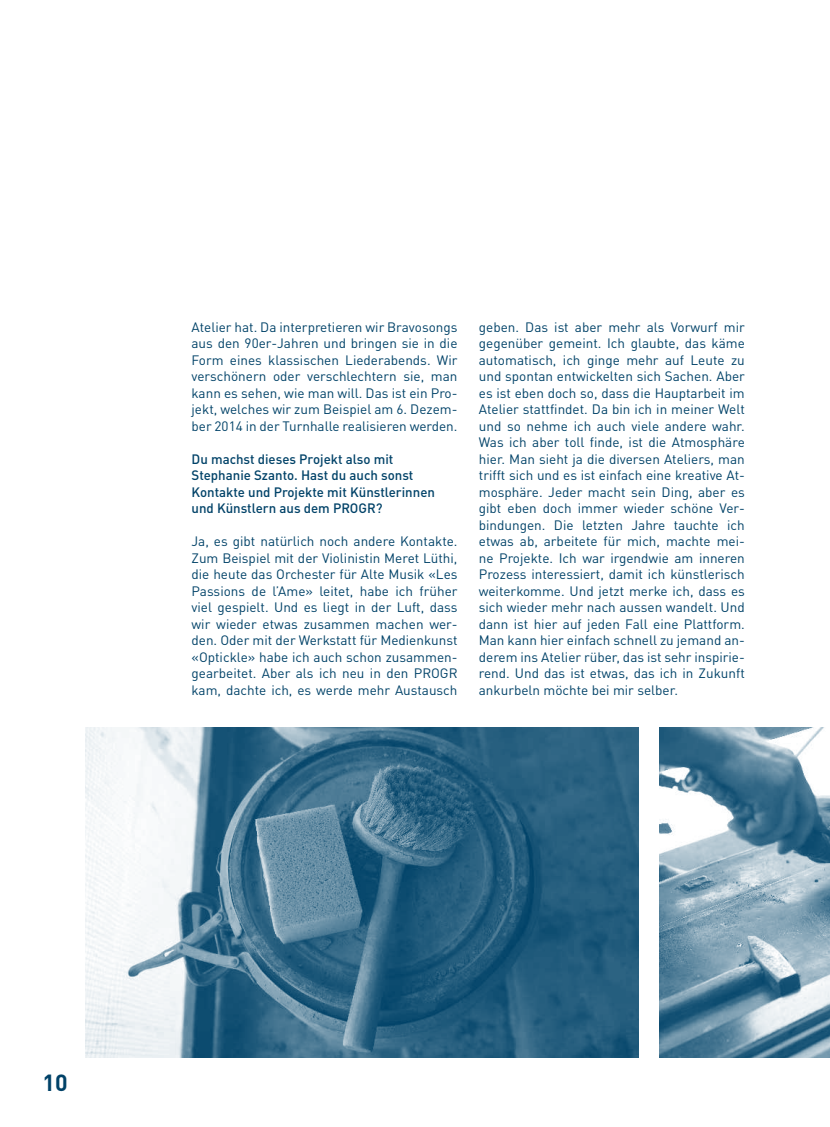
<style>
.page{position:relative;width:830px;height:1127px;background:#fff}
.page>*{position:absolute;margin:0;border:0;box-sizing:border-box;transform-origin:0 0}
.t1{font:700 23.1px "DINOT";color:#004268}
.t2{font:13.5px/16.5px "DINOT";color:#004268;text-align:justify}
.t3{font:500 13.5px/16.5px "DINOT";color:#004268}
</style>
<div class="page">
<img style="left:659px;top:728px;width:170px;height:330px">
<img style="left:85px;top:728px;width:553px;height:330px">
<p class="t2" style="left:191px;top:318px;width:267px">Atelier hat. Da interpretieren wir Bravosongs aus den 90er-Jahren und bringen sie in die Form eines klassischen Liederabends. Wir verschönern oder verschlechtern sie, man kann es sehen, wie man will. Das ist ein Pro&shy;jekt, welches wir zum Beispiel am 6. Dezem&shy;ber 2014 in der Turnhalle realisieren werden.</p>
<p class="t3" style="left:191px;top:450px;width:245px">Du machst dieses Projekt also mit Stephanie Szanto. Hast du auch sonst Kontakte und Projekte mit Künstlerinnen und Künstlern aus dem PROGR?</p>
<p class="t2" style="left:191px;top:533px;width:267px">Ja, es gibt natürlich noch andere Kontakte.<br>Zum Beispiel mit der Violinistin Meret Lüthi, die heute das Orchester für Alte Musik «Les Passions de l’Ame» leitet, habe ich früher viel gespielt. Und es liegt in der Luft, dass wir wieder etwas zusammen machen wer&shy;den. Oder mit der Werkstatt für Medienkunst «Optickle» habe ich auch schon zusammen&shy;gearbeitet. Aber als ich neu in den PROGR kam, dachte ich, es werde mehr Austausch</p>
<p class="t2" style="left:478px;top:318px;width:267px">geben. Das ist aber mehr als Vorwurf mir gegenüber gemeint. Ich glaubte, das käme automatisch, ich ginge mehr auf Leute zu und spontan entwickelten sich Sachen. Aber es ist eben doch so, dass die Hauptarbeit im Atelier stattfindet. Da bin ich in meiner Welt und so nehme ich auch viele andere wahr.<br>Was ich aber toll finde, ist die Atmosphäre hier. Man sieht ja die diversen Ateliers, man trifft sich und es ist einfach eine kreative At&shy;mosphäre. Jeder macht sein Ding, aber es gibt eben doch immer wieder schöne Ver&shy;bindungen. Die letzten Jahre tauchte ich etwas ab, arbeitete für mich, machte mei&shy;ne Projekte. Ich war irgendwie am inneren Prozess interessiert, damit ich künstlerisch weiterkomme. Und jetzt merke ich, dass es sich wieder mehr nach aussen wandelt. Und dann ist hier auf jeden Fall eine Plattform.<br>Man kann hier einfach schnell zu jemand an&shy;derem ins Atelier rüber, das ist sehr inspirie&shy;rend. Und das ist etwas, das ich in Zukunft ankurbeln möchte bei mir selber.</p>
<h1 class="t1" style="left:43px;top:1067px;width:27px">10</h1>
</div>
